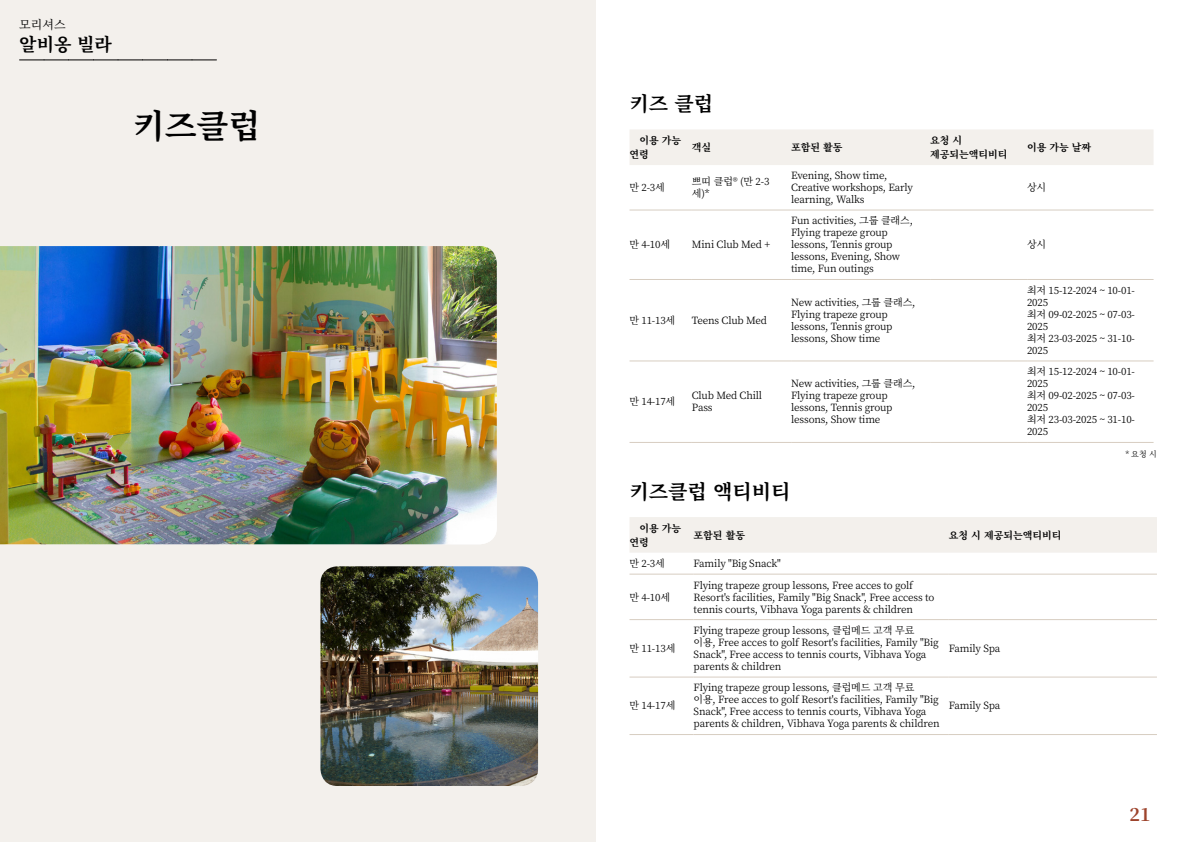
<style>
.page{position:relative;width:1191px;height:842px;background:#fff}
.page>*{position:absolute;margin:0;border:0;box-sizing:border-box;transform-origin:0 0}
.t1{font:700 33px "Noto Serif KR";color:#000}
.t2{font:700 20px "Noto Serif KR";color:#000}
.t3{font:700 18px "Noto Serif KR";color:#000}
.t4{font:700 18px "Noto Serif KR";color:#9d432c}
.t5{font:12px "Noto Serif KR";color:#000}
.t6{font:10px/12px "Noto Serif KR";letter-spacing:-.015em;color:#000}
.t7{font:700 10px/14px "Noto Serif KR";color:#000}
.t8{font:8px "Noto Serif KR";color:#000}
</style>
<div class="page">
<div style="left:0;top:0;width:595px;height:842px;background:#f3f0ec"></div>
<img style="left:0;top:246px;width:497px;height:298px">
<img style="left:320px;top:566px;width:218px;height:220px">
<svg style="left:20px;top:60px;width:196px;height:1px"></svg>
<div style="left:630px;top:129px;width:523px;height:36px;background:#f3f0ec"></div>
<hr style="left:629px;top:209px;width:63px;height:1px;background:#d7cdc1">
<hr style="left:692px;top:209px;width:99px;height:1px;background:#d7cdc1">
<hr style="left:791px;top:209px;width:139px;height:1px;background:#d7cdc1">
<hr style="left:930px;top:209px;width:97px;height:1px;background:#d7cdc1">
<hr style="left:1027px;top:209px;width:126px;height:1px;background:#d7cdc1">
<hr style="left:629px;top:279px;width:63px;height:1px;background:#d7cdc1">
<hr style="left:692px;top:279px;width:99px;height:1px;background:#d7cdc1">
<hr style="left:791px;top:279px;width:139px;height:1px;background:#d7cdc1">
<hr style="left:930px;top:279px;width:97px;height:1px;background:#d7cdc1">
<hr style="left:1027px;top:279px;width:126px;height:1px;background:#d7cdc1">
<hr style="left:629px;top:360px;width:63px;height:1px;background:#d7cdc1">
<hr style="left:692px;top:360px;width:99px;height:1px;background:#d7cdc1">
<hr style="left:791px;top:360px;width:139px;height:1px;background:#d7cdc1">
<hr style="left:930px;top:360px;width:97px;height:1px;background:#d7cdc1">
<hr style="left:1027px;top:360px;width:126px;height:1px;background:#d7cdc1">
<hr style="left:629px;top:442px;width:63px;height:1px;background:#d7cdc1">
<hr style="left:692px;top:442px;width:99px;height:1px;background:#d7cdc1">
<hr style="left:791px;top:442px;width:139px;height:1px;background:#d7cdc1">
<hr style="left:930px;top:442px;width:97px;height:1px;background:#d7cdc1">
<hr style="left:1027px;top:442px;width:126px;height:1px;background:#d7cdc1">
<div style="left:630px;top:517px;width:527px;height:36px;background:#f3f0ec"></div>
<hr style="left:629px;top:574px;width:64px;height:1px;background:#d7cdc1">
<hr style="left:693px;top:574px;width:255px;height:1px;background:#d7cdc1">
<hr style="left:948px;top:574px;width:209px;height:1px;background:#d7cdc1">
<hr style="left:629px;top:619px;width:64px;height:1px;background:#d7cdc1">
<hr style="left:693px;top:619px;width:255px;height:1px;background:#d7cdc1">
<hr style="left:948px;top:619px;width:209px;height:1px;background:#d7cdc1">
<hr style="left:629px;top:676px;width:64px;height:1px;background:#d7cdc1">
<hr style="left:693px;top:676px;width:255px;height:1px;background:#d7cdc1">
<hr style="left:948px;top:676px;width:209px;height:1px;background:#d7cdc1">
<hr style="left:629px;top:734px;width:64px;height:1px;background:#d7cdc1">
<hr style="left:693px;top:734px;width:255px;height:1px;background:#d7cdc1">
<hr style="left:948px;top:734px;width:209px;height:1px;background:#d7cdc1">
<p class="t5" style="left:19px;top:17px;width:48px">모리셔스</p>
<h3 class="t3" style="left:19px;top:34px;width:94px">알비옹 빌라</h3>
<h1 class="t1" style="left:133px;top:107px;width:129px">키즈클럽</h1>
<h2 class="t2" style="left:629px;top:93px;width:85px">키즈 클럽</h2>
<p class="t7" style="left:629px;top:133px;width:53px;text-indent:10px">이용 가능 연령</p>
<p class="t7" style="left:692px;top:140px;width:21px">객실</p>
<p class="t7" style="left:791px;top:140px;width:53px">포함된 활동</p>
<p class="t7" style="left:930px;top:133px;width:79px">요청 시 제공되는액티비티</p>
<p class="t7" style="left:1027px;top:140px;width:66px">이용 가능 날짜</p>
<p class="t6" style="left:629px;top:181px;width:37px">만 2-3세</p>
<p class="t6" style="left:692px;top:175px;width:79px">쁘띠 클럽® (만 2-3 세)*</p>
<p class="t6" style="left:791px;top:169px;width:123px">Evening, Show time,<br>Creative workshops, Early learning, Walks</p>
<p class="t6" style="left:1027px;top:181px;width:21px">상시</p>
<p class="t6" style="left:629px;top:239px;width:42px">만 4-10세</p>
<p class="t6" style="left:692px;top:239px;width:80px">Mini Club Med +</p>
<p class="t6" style="left:791px;top:215px;width:123px">Fun activities, 그룹 클래스,<br>Flying trapeze group lessons, Tennis group lessons, Evening, Show time, Fun outings</p>
<p class="t6" style="left:1027px;top:239px;width:21px">상시</p>
<p class="t6" style="left:629px;top:314px;width:47px">만 11-13세</p>
<p class="t6" style="left:692px;top:314px;width:77px">Teens Club Med</p>
<p class="t6" style="left:629px;top:396px;width:47px">만 14-17세</p>
<p class="t6" style="left:692px;top:390px;width:72px">Club Med Chill<br>Pass</p>
<p class="t6" style="left:791px;top:296px;width:126px">New activities, 그룹 클래스,<br>Flying trapeze group lessons, Tennis group lessons, Show time</p>
<p class="t6" style="left:791px;top:378px;width:126px">New activities, 그룹 클래스,<br>Flying trapeze group lessons, Tennis group lessons, Show time</p>
<p class="t6" style="left:1027px;top:284px;width:109px">최저 15-12-2024 ~ 10-01-<br>2025<br>최저 09-02-2025 ~ 07-03-<br>2025<br>최저 23-03-2025 ~ 31-10-<br>2025</p>
<p class="t6" style="left:1027px;top:366px;width:109px">최저 15-12-2024 ~ 10-01-<br>2025<br>최저 09-02-2025 ~ 07-03-<br>2025<br>최저 23-03-2025 ~ 31-10-<br>2025</p>
<p class="t8" style="left:1125px;top:450px;width:33px">* 요청 시</p>
<h2 class="t2" style="left:629px;top:480px;width:162px">키즈클럽 액티비티</h2>
<p class="t7" style="left:629px;top:521px;width:53px;text-indent:10px">이용 가능 연령</p>
<p class="t7" style="left:693px;top:528px;width:53px">포함된 활동</p>
<p class="t7" style="left:948px;top:528px;width:114px">요청 시 제공되는액티비티</p>
<p class="t6" style="left:629px;top:558px;width:37px">만 2-3세</p>
<p class="t6" style="left:693px;top:558px;width:89px">Family "Big Snack"</p>
<p class="t6" style="left:629px;top:591px;width:42px">만 4-10세</p>
<p class="t6" style="left:693px;top:579px;width:242px">Flying trapeze group lessons, Free acces to golf<br>Resort's facilities, Family "Big Snack", Free access to tennis courts, Vibhava Yoga parents &amp; children</p>
<p class="t6" style="left:629px;top:642px;width:47px">만 11-13세</p>
<p class="t6" style="left:693px;top:624px;width:247px">Flying trapeze group lessons, 클럽메드 고객 무료 이용, Free acces to golf Resort's facilities, Family "Big Snack", Free access to tennis courts, Vibhava Yoga parents &amp; children</p>
<p class="t6" style="left:948px;top:642px;width:53px">Family Spa</p>
<p class="t6" style="left:629px;top:700px;width:47px">만 14-17세</p>
<p class="t6" style="left:693px;top:682px;width:247px">Flying trapeze group lessons, 클럽메드 고객 무료<br>이용, Free acces to golf Resort's facilities, Family "Big Snack", Free access to tennis courts, Vibhava Yoga parents &amp; children, Vibhava Yoga parents &amp; children</p>
<p class="t6" style="left:948px;top:700px;width:53px">Family Spa</p>
<h3 class="t4" style="left:1129px;top:804px;width:23px">21</h3>
</div>
